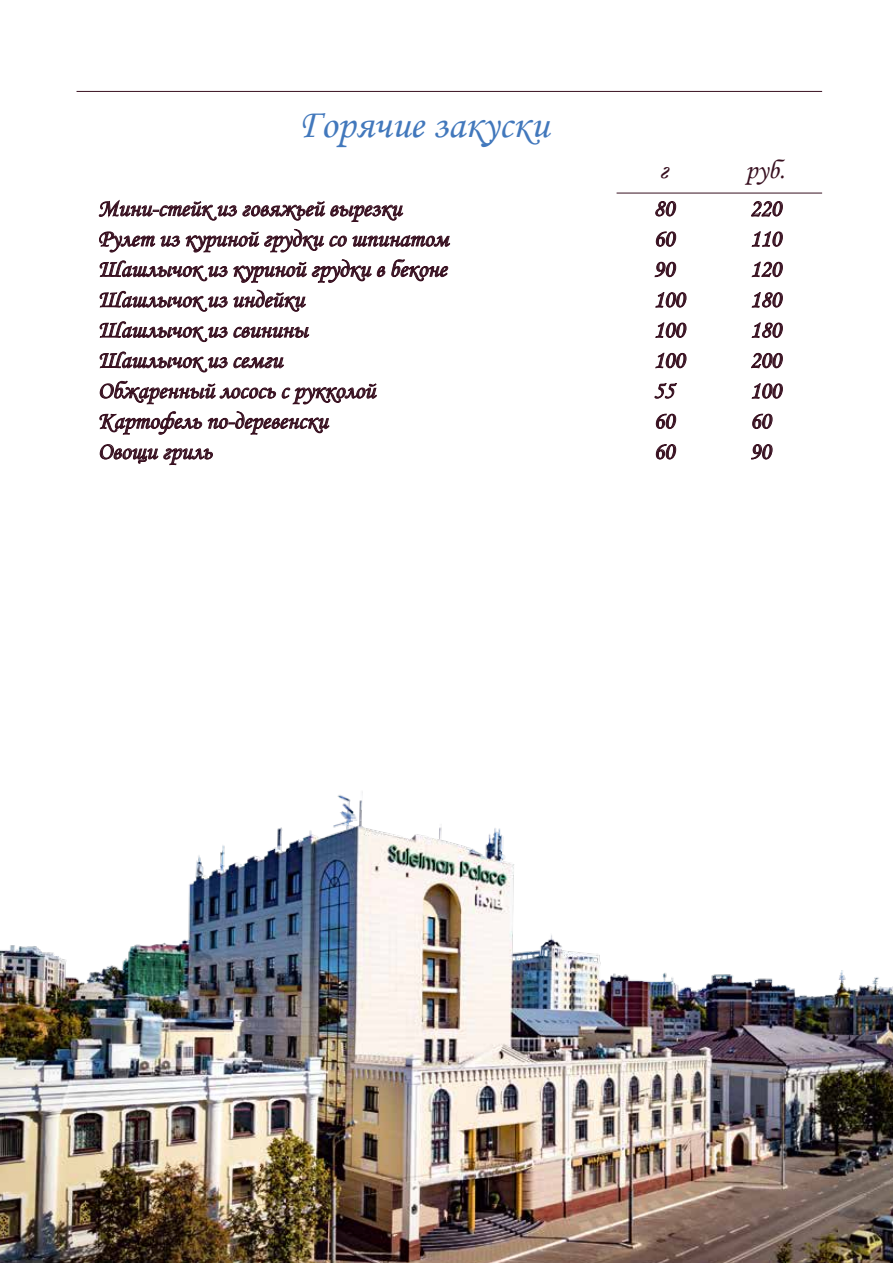
<style>
.page{position:relative;width:893px;height:1263px;background:#fff}
.page>*{position:absolute;margin:0;border:0;box-sizing:border-box;transform-origin:0 0}
.t1{font:40.5px "Monotype Corsiva";color:#4278bc}
.t2{font:27px "Monotype Corsiva";color:#381020}
.t3{font:24px/30.5px "Monotype Corsiva";color:#381020}
</style>
<div class="page">
<img style="left:0;top:791px;width:893px;height:472px">
<hr style="left:77px;top:91px;width:745px;height:1px;background:#381020">
<svg style="left:99px;top:199px;width:138px;height:21px"></svg>
<svg style="left:243px;top:201px;width:82px;height:19px"></svg>
<svg style="left:331px;top:205px;width:72px;height:17px"></svg>
<svg style="left:99px;top:231px;width:81px;height:21px"></svg>
<svg style="left:186px;top:229px;width:138px;height:23px"></svg>
<svg style="left:330px;top:235px;width:120px;height:12px"></svg>
<svg style="left:100px;top:261px;width:127px;height:20px"></svg>
<svg style="left:233px;top:259px;width:152px;height:24px"></svg>
<svg style="left:392px;top:259px;width:56px;height:22px"></svg>
<svg style="left:100px;top:291px;width:127px;height:20px"></svg>
<svg style="left:233px;top:290px;width:73px;height:21px"></svg>
<svg style="left:100px;top:321px;width:127px;height:21px"></svg>
<svg style="left:234px;top:327px;width:75px;height:11px"></svg>
<svg style="left:100px;top:352px;width:127px;height:20px"></svg>
<svg style="left:234px;top:357px;width:50px;height:11px"></svg>
<svg style="left:100px;top:381px;width:176px;height:23px"></svg>
<svg style="left:282px;top:383px;width:95px;height:21px"></svg>
<svg style="left:100px;top:411px;width:102px;height:24px"></svg>
<svg style="left:208px;top:411px;width:121px;height:23px"></svg>
<svg style="left:100px;top:444px;width:58px;height:19px"></svg>
<svg style="left:164px;top:448px;width:49px;height:17px"></svg>
<svg style="left:655px;top:201px;width:21px;height:15px"></svg>
<svg style="left:656px;top:232px;width:20px;height:14px"></svg>
<svg style="left:655px;top:262px;width:21px;height:15px"></svg>
<svg style="left:656px;top:292px;width:30px;height:15px"></svg>
<svg style="left:656px;top:323px;width:30px;height:15px"></svg>
<svg style="left:656px;top:353px;width:30px;height:15px"></svg>
<svg style="left:655px;top:383px;width:22px;height:15px"></svg>
<svg style="left:656px;top:414px;width:20px;height:15px"></svg>
<svg style="left:656px;top:444px;width:20px;height:15px"></svg>
<svg style="left:751px;top:201px;width:32px;height:15px"></svg>
<svg style="left:752px;top:231px;width:31px;height:15px"></svg>
<svg style="left:752px;top:262px;width:31px;height:15px"></svg>
<svg style="left:752px;top:292px;width:31px;height:15px"></svg>
<svg style="left:752px;top:323px;width:31px;height:15px"></svg>
<svg style="left:751px;top:353px;width:32px;height:15px"></svg>
<svg style="left:752px;top:383px;width:31px;height:15px"></svg>
<svg style="left:752px;top:414px;width:20px;height:15px"></svg>
<svg style="left:751px;top:444px;width:21px;height:15px"></svg>
<hr style="left:617px;top:193px;width:205px;height:1px;background:#381020">
<h1 class="t1" style="left:299px;top:100px;width:252px">Горячие закуски</h1>
<p class="t2" style="left:659px;top:153px;width:11px">г</p>
<p class="t2" style="left:746px;top:153px;width:41px">руб.</p>
<p class="t3" style="left:98px;top:193px;width:352px">Мини-стейк из говяжьей вырезки<br>Рулет из куриной грудки со шпинатом<br>Шашлычок из куриной грудки в беконе<br>Шашлычок из индейки<br>Шашлычок из свинины<br>Шашлычок из семги<br>Обжаренный лосось с рукколой<br>Картофель по-деревенски<br>Овощи гриль</p>
<p class="t3" style="left:653px;top:193px;width:33px">80<br>60<br>90<br>100<br>100<br>100<br>55<br>60<br>60</p>
<p class="t3" style="left:750px;top:193px;width:33px">220<br>110<br>120<br>180<br>180<br>200<br>100<br>60<br>90</p>
</div>
